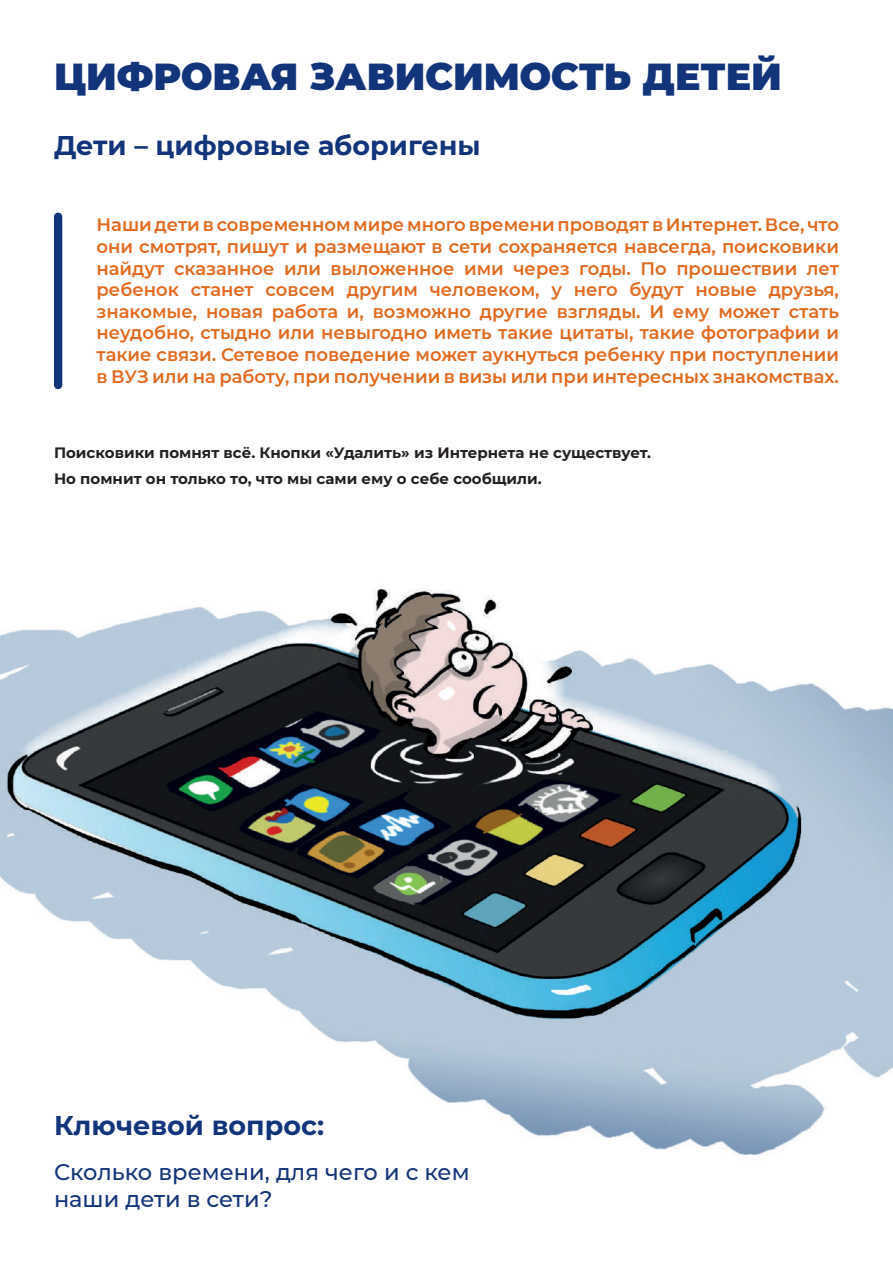
<style>
.page{position:relative;width:893px;height:1263px;background:#fff}
.page>*{position:absolute;margin:0;border:0;box-sizing:border-box;transform-origin:0 0}
.t1{font:900 37.5px "Montserrat";color:#11347a}
.t2{font:700 27px "Montserrat";color:#11347a}
.t3{font:500 22.5px/27px "Montserrat";color:#11347a}
.t4{font:600 18px/21.6px "Montserrat";color:#e2691e;text-align:justify}
.t5{font:700 15px/26.5px "Montserrat";color:#231f20}
</style>
<div class="page">
<img style="left:0;top:588px;width:893px;height:567px">
<div style="left:54px;top:213px;width:8px;height:176px;background:#11347a;border-radius:4px"></div>
<h1 class="t1" style="left:54px;top:49px;width:729px">ЦИФРОВАЯ ЗАВИСИМОСТЬ ДЕТЕЙ</h1>
<h2 class="t2" style="left:54px;top:126px;width:428px">Дети – цифровые аборигены</h2>
<p class="t4" style="left:97px;top:213px;width:744px">Наши дети в современном мире много времени проводят в Интернет. Все, что они смотрят, пишут и размещают в сети сохраняется навсегда, поисковики найдут сказанное или выложенное ими через годы. По прошествии лет ребенок станет совсем другим человеком, у него будут новые друзья, знакомые, новая работа и, возможно другие взгляды. И ему может стать неудобно, стыдно или невыгодно иметь такие цитаты, такие фотографии и такие связи. Сетевое поведение может аукнуться ребенку при поступлении в ВУЗ или на работу, при получении в визы или при интересных знакомствах.</p>
<p class="t5" style="left:54px;top:438px;width:599px">Поисковики помнят всё. Кнопки «Удалить» из Интернета не существует.<br>Но помнит он только то, что мы сами ему о себе сообщили.</p>
<h2 class="t2" style="left:54px;top:1106px;width:272px">Ключевой вопрос:</h2>
<p class="t3" style="left:54px;top:1157px;width:417px">Сколько времени, для чего и с кем наши дети в сети?</p>
</div>
